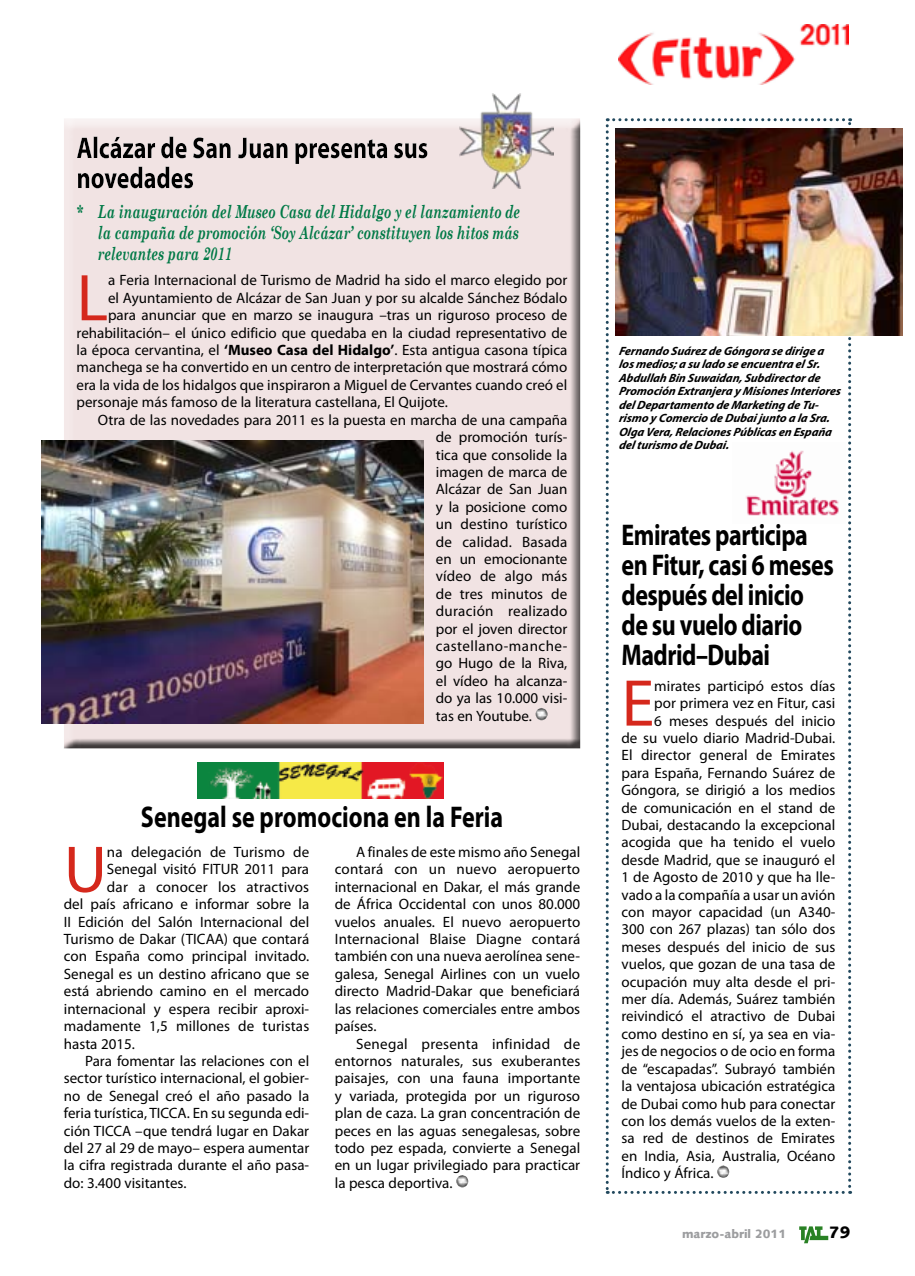
<style>
.page{position:relative;width:915px;height:1276px;background:#fff}
.page>*{position:absolute;margin:0;border:0;box-sizing:border-box;transform-origin:0 0}
.t1{font:66.6px "Myriad Pro";color:#d5281c}
.t2{font:700 30px/30px "Myriad Pro";letter-spacing:-.02em;color:#000;scale:.8 1}
.t3{font:700 30px "Myriad Pro";color:#000;scale:.8 1}
.t4{font:italic 700 18px/21px "Century Schoolbook";color:#007946;text-align:justify;scale:.7 1}
.t5{font:900 16.5px "Syntax";color:#000}
.t6{font:15px/17.4px "Myriad Pro";color:#000;text-align:justify}
.t7{font:15px "Myriad Pro";letter-spacing:.03em;color:#000}
.t8{font:15px "Myriad Pro";letter-spacing:.02em;color:#000}
.t9{font:italic 700 12px/13.5px "Myriad Pro";color:#000}
.t10{font:900 12px "Syntax";color:#9c9d9f}
.s1{font-weight:700}
</style>
<div class="page">
<img style="left:618px;top:24px;width:230px;height:61px">
<svg style="left:799px;top:1226px;width:29px;height:17px"></svg>
<svg style="left:605px;top:118px;width:245px;height:1076px"></svg>
<div style="left:62px;top:117px;width:522px;height:632px;background:#000;opacity:.75"></div>
<img style="left:42px;top:441px;width:381px;height:282px">
<img style="left:197px;top:762px;width:246px;height:36px">
<img style="left:615px;top:128px;width:287px;height:207px">
<img style="left:459px;top:94px;width:94px;height:94px">
<img style="left:732px;top:442px;width:112px;height:81px">
<svg style="left:456px;top:1175px;width:12px;height:12px"></svg>
<p class="t4" style="left:98px;top:200px;width:604px;text-indent:-21px">* La inauguración del Museo Casa del Hidalgo y el lanzamiento de la campaña de promoción ‘Soy Alcázar’ constituyen los hitos más relevantes para 2011</p>
<h1 class="t1" style="left:77px;top:257px;width:33px">L</h1>
<p class="t6" style="left:108px;top:271px;width:460px">a Feria Internacional de Turismo de Madrid ha sido el marco elegido por</p>
<p class="t6" style="left:108px;top:289px;width:460px">el Ayuntamiento de Alcázar de San Juan y por su alcalde Sánchez Bódalo</p>
<p class="t6" style="left:108px;top:306px;width:460px">para anunciar que en marzo se inaugura –tras un riguroso proceso de</p>
<p class="t6" style="left:77px;top:324px;width:492px">rehabilitación– el único edificio que quedaba en la ciudad representativo de</p>
<p class="t6" style="left:77px;top:341px;width:492px">la época cervantina, el <span class="s1">‘Museo Casa del Hidalgo’</span>. Esta antigua casona típica</p>
<p class="t6" style="left:77px;top:358px;width:492px">manchega se ha convertido en un centro de interpretación que mostrará cómo</p>
<p class="t6" style="left:77px;top:376px;width:492px">era la vida de los hidalgos que inspiraron a Miguel de Cervantes cuando creó el</p>
<p class="t6" style="left:77px;top:393px;width:373px">personaje más famoso de la literatura castellana, El Quijote.</p>
<p class="t6" style="left:98px;top:411px;width:471px">Otra de las novedades para 2011 es la puesta en marcha de una campaña</p>
<p class="t6" style="left:435px;top:428px;width:133px">de promoción turís-</p>
<p class="t6" style="left:435px;top:445px;width:133px">tica que consolide la</p>
<p class="t6" style="left:435px;top:463px;width:133px">imagen de marca de</p>
<p class="t6" style="left:435px;top:480px;width:133px">Alcázar de San Juan</p>
<p class="t6" style="left:435px;top:498px;width:133px">y la posicione como</p>
<p class="t6" style="left:435px;top:515px;width:133px">un destino turístico</p>
<p class="t6" style="left:435px;top:532px;width:133px">de calidad. Basada</p>
<p class="t6" style="left:435px;top:550px;width:133px">en un emocionante</p>
<p class="t6" style="left:435px;top:567px;width:133px">vídeo de algo más</p>
<p class="t6" style="left:435px;top:585px;width:133px">de tres minutos de</p>
<p class="t8" style="left:435px;top:602px;width:133px">duración realizado</p>
<p class="t6" style="left:435px;top:619px;width:133px">por el joven director</p>
<p class="t7" style="left:435px;top:636px;width:133px">castellano-manche-</p>
<p class="t6" style="left:435px;top:654px;width:133px">go Hugo de la Riva,</p>
<p class="t6" style="left:435px;top:672px;width:133px">el vídeo ha alcanza-</p>
<p class="t6" style="left:435px;top:689px;width:133px">do ya las 10.000 visi-</p>
<p class="t6" style="left:435px;top:706px;width:97px">tas en Youtube.</p>
<h2 class="t3" style="left:141px;top:797px;width:454px">Senegal se promociona en la Feria</h2>
<h1 class="t1" style="left:64px;top:828px;width:45px">U</h1>
<p class="t6" style="left:107px;top:843px;width:204px">na delegación de Turismo de</p>
<p class="t6" style="left:107px;top:860px;width:204px">Senegal visitó FITUR 2011 para</p>
<p class="t6" style="left:107px;top:878px;width:203px">dar a conocer los atractivos</p>
<p class="t6" style="left:64px;top:895px;width:247px">del país africano e informar sobre la</p>
<p class="t6" style="left:64px;top:912px;width:247px">II Edición del Salón Internacional del</p>
<p class="t6" style="left:64px;top:930px;width:247px">Turismo de Dakar (TICAA) que contará</p>
<p class="t6" style="left:64px;top:947px;width:247px">con España como principal invitado.</p>
<p class="t6" style="left:64px;top:965px;width:247px">Senegal es un destino africano que se</p>
<p class="t6" style="left:64px;top:982px;width:247px">está abriendo camino en el mercado</p>
<p class="t6" style="left:64px;top:999px;width:247px">internacional y espera recibir aproxi-</p>
<p class="t6" style="left:64px;top:1017px;width:247px">madamente 1,5 millones de turistas</p>
<p class="t6" style="left:64px;top:1034px;width:73px">hasta 2015.</p>
<p class="t6" style="left:85px;top:1052px;width:225px">Para fomentar las relaciones con el</p>
<p class="t6" style="left:64px;top:1069px;width:247px">sector turístico internacional, el gobier-</p>
<p class="t6" style="left:64px;top:1086px;width:247px">no de Senegal creó el año pasado la</p>
<p class="t6" style="left:64px;top:1104px;width:247px">feria turística, TICCA. En su segunda edi-</p>
<p class="t6" style="left:64px;top:1121px;width:247px">ción TICCA –que tendrá lugar en Dakar</p>
<p class="t6" style="left:64px;top:1139px;width:247px">del 27 al 29 de mayo– espera aumentar</p>
<p class="t6" style="left:64px;top:1156px;width:247px">la cifra registrada durante el año pasa-</p>
<p class="t6" style="left:64px;top:1173px;width:124px">do: 3.400 visitantes.</p>
<p class="t6" style="left:334px;top:843px;width:247px;text-indent:21px">A finales de este mismo año Senegal contará con un nuevo aeropuerto internacional en Dakar, el más grande de África Occidental con unos 80.000 vuelos anuales. El nuevo aeropuerto Internacional Blaise Diagne contará también con una nueva aerolínea sene&shy;galesa, Senegal Airlines con un vuelo directo Madrid-Dakar que beneficiará las relaciones comerciales entre ambos países.</p>
<p class="t6" style="left:334px;top:1034px;width:247px;text-indent:21px">Senegal presenta infinidad de entornos naturales, sus exuberantes paisajes, con una fauna importante y variada, protegida por un riguroso plan de caza. La gran concentración de peces en las aguas senegalesas, sobre todo pez espada, convierte a Senegal en un lugar privilegiado para practicar la pesca deportiva.</p>
<p class="t9" style="left:618px;top:343px;width:226px">Fernando Suárez de Góngora se dirige a los medios; a su lado se encuentra elSr.<br>Abdullah Bin Suwaidan, Subdirectorde Promoción Extranjera y Misiones Interiores delDep artamento de Marketing de Tu&shy;rismo y Comercio de Dubaijunto a la Sra.<br>Olga Vera, Relaciones Públicas en Esp aña delturismo de Dubai.</p>
<h2 class="t2" style="left:621px;top:519px;width:267px">Emirates participa en Fitur, casi 6 meses después del inicio de su vuelo diario<br>Madrid–Dubai</h2>
<h1 class="t1" style="left:621px;top:662px;width:34px">E</h1>
<p class="t6" style="left:654px;top:677px;width:182px">mirates participó estos días</p>
<p class="t6" style="left:654px;top:694px;width:182px">por primera vez en Fitur, casi</p>
<p class="t6" style="left:654px;top:711px;width:182px">6 meses después del inicio</p>
<p class="t6" style="left:621px;top:729px;width:215px">de su vuelo diario Madrid-Dubai.</p>
<p class="t6" style="left:621px;top:746px;width:215px">El director general de Emirates</p>
<p class="t6" style="left:621px;top:764px;width:215px">para España, Fernando Suárez de</p>
<p class="t6" style="left:621px;top:781px;width:215px">Góngora, se dirigió a los medios</p>
<p class="t6" style="left:621px;top:798px;width:215px">de comunicación en el stand de</p>
<p class="t6" style="left:621px;top:816px;width:215px">Dubai, destacando la excepcional</p>
<p class="t6" style="left:621px;top:833px;width:215px">acogida que ha tenido el vuelo</p>
<p class="t6" style="left:621px;top:851px;width:215px">desde Madrid, que se inauguró el</p>
<p class="t6" style="left:621px;top:868px;width:215px">1 de Agosto de 2010 y que ha lle-</p>
<p class="t6" style="left:621px;top:885px;width:215px">vado a la compañía a usar un avión</p>
<p class="t6" style="left:621px;top:903px;width:215px">con mayor capacidad (un A340-</p>
<p class="t6" style="left:621px;top:920px;width:215px">300 con 267 plazas) tan sólo dos</p>
<p class="t6" style="left:621px;top:938px;width:215px">meses después del inicio de sus</p>
<p class="t6" style="left:621px;top:955px;width:215px">vuelos, que gozan de una tasa de</p>
<p class="t6" style="left:621px;top:972px;width:215px">ocupación muy alta desde el pri-</p>
<p class="t6" style="left:621px;top:990px;width:215px">mer día. Además, Suárez también</p>
<p class="t6" style="left:621px;top:1007px;width:215px">reivindicó el atractivo de Dubai</p>
<p class="t6" style="left:621px;top:1025px;width:215px">como destino en sí, ya sea en via-</p>
<p class="t6" style="left:621px;top:1042px;width:215px">jes de negocios o de ocio en forma</p>
<p class="t6" style="left:621px;top:1059px;width:215px">de “escapadas”. Subrayó también</p>
<p class="t6" style="left:621px;top:1077px;width:215px">la ventajosa ubicación estratégica</p>
<p class="t6" style="left:621px;top:1094px;width:215px">de Dubai como hub para conectar</p>
<p class="t6" style="left:621px;top:1112px;width:215px">con los demás vuelos de la exten-</p>
<p class="t6" style="left:621px;top:1129px;width:215px">sa red de destinos de Emirates</p>
<p class="t6" style="left:621px;top:1146px;width:215px">en India, Asia, Australia, Océano</p>
<p class="t6" style="left:621px;top:1164px;width:93px">Índico y África.</p>
<p class="t10" style="left:681px;top:1227px;width:106px">marzo-abril 2011</p>
<p class="t5" style="left:828px;top:1222px;width:23px">79</p>
</div>
